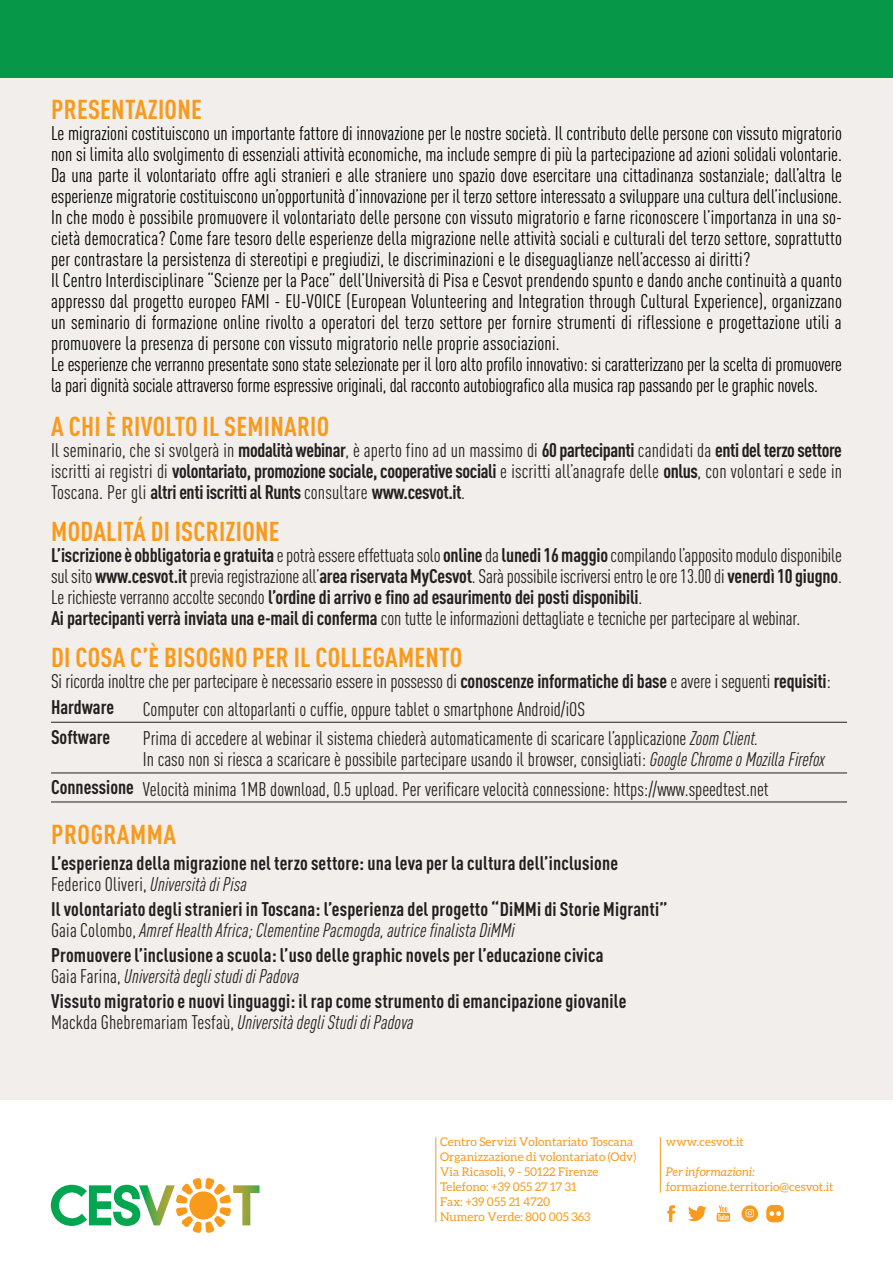
<style>
.page{position:relative;width:893px;height:1263px;background:#fff}
.page>*{position:absolute;margin:0;border:0;box-sizing:border-box;transform-origin:0 0}
.t1{font:700 condensed 27px "DIN Pro";letter-spacing:.01em;color:#f89a1c}
.t2{font:condensed 19.5px/21px "DIN Pro";letter-spacing:.005em;color:#000}
.t3{font:condensed 19.5px/21px "DIN Pro";color:#231f20}
.t4{font:700 condensed 19.5px/21px "DIN Pro";letter-spacing:.01em;color:#231f20}
.t5{font:12px/15px "Aleo";color:#f89a1c}
.t6{font:italic 12px "Aleo";color:#f89a1c}
.s1{font-weight:700}
.s2{font-style:italic}
.s3{font-weight:400}
.s4{font-weight:400;font-style:italic}
</style>
<div class="page">
<div style="left:0;top:60px;width:892px;height:1040px;background:#f1eeeb"></div>
<div style="left:0;top:0;width:893px;height:77px;background:#069748"></div>
<svg style="left:51px;top:1178px;width:208px;height:55px"></svg>
<hr style="left:660px;top:1137px;width:1px;height:56px;background:#f89a1c">
<hr style="left:435px;top:1137px;width:1px;height:85px;background:#f89a1c">
<svg style="left:667px;top:1205px;width:8px;height:17px"></svg>
<svg style="left:688px;top:1206px;width:19px;height:15px"></svg>
<svg style="left:717px;top:1205px;width:13px;height:17px"></svg>
<svg style="left:741px;top:1205px;width:17px;height:17px"></svg>
<div style="left:767px;top:1205px;width:16px;height:17px;background:#f89a1c;border-radius:5px"></div>
<div style="left:767px;top:1205px;width:16px;height:17px;border:1px solid #f89a1c;border-radius:5px"></div>
<svg style="left:769px;top:1211px;width:12px;height:5px"></svg>
<hr style="left:51px;top:722px;width:796px;height:1px;background:#231f20">
<hr style="left:51px;top:772px;width:796px;height:1px;background:#231f20">
<hr style="left:51px;top:801px;width:796px;height:1px;background:#231f20">
<h1 class="t1" style="left:51px;top:89px;width:152px">PRESENTAZIONE</h1>
<p class="t2" style="left:51px;top:121px;width:793px">Le migrazioni costituiscono un importante fattore di innovazione per le nostre società. Il contributo delle persone con vissuto migratorio non si limita allo svolgimento di essenziali attività economiche, ma include sempre di più la partecipazione ad azioni solidali volontarie.<br>Da una parte il volontariato offre agli stranieri e alle straniere uno spazio dove esercitare una cittadinanza sostanziale; dall’altra le esperienze migratorie costituiscono un’opportunità d’innovazione per il terzo settore interessato a sviluppare una cultura dell’inclusione.<br>In che modo è possibile promuovere il volontariato delle persone con vissuto migratorio e farne riconoscere l’importanza in una so&shy;cietà democratica? Come fare tesoro delle esperienze della migrazione nelle attività sociali e culturali del terzo settore, soprattutto per contrastare la persistenza di stereotipi e pregiudizi, le discriminazioni e le diseguaglianze nell’accesso ai diritti?<br>Il Centro Interdisciplinare “Scienze per la Pace” dell’Università di Pisa e Cesvot prendendo spunto e dando anche continuità a quanto appresso dal progetto europeo FAMI - EU-VOICE (European Volunteering and Integration through Cultural Experience), organizzano un seminario di formazione online rivolto a operatori del terzo settore per fornire strumenti di riflessione e progettazione utili a promuovere la presenza di persone con vissuto migratorio nelle proprie associazioni.<br>Le esperienze che verranno presentate sono state selezionate per il loro alto profilo innovativo: si caratterizzano per la scelta di promuovere la pari dignità sociale attraverso forme espressive originali, dal racconto autobiografico alla musica rap passando per le graphic novels.</p>
<h1 class="t1" style="left:51px;top:406px;width:279px">A CHI È RIVOLTO IL SEMINARIO</h1>
<p class="t3" style="left:51px;top:439px;width:792px;text-align:justify">Il seminario, che si svolgerà in <span class="s1">modalità webinar</span>, è aperto fino ad un massimo di <span class="s1">60 partecipanti</span> candidati da <span class="s1">enti del terzo settore </span>iscritti ai registri di <span class="s1">volontariato, promozione sociale, cooperative sociali</span> e iscritti all’anagrafe delle <span class="s1">onlus</span>, con volontari e sede in Toscana. Per gli <span class="s1">altri enti iscritti al Runts</span> consultare <span class="s1">www.cesvot.it</span>.</p>
<h1 class="t1" style="left:51px;top:511px;width:230px">MODALITÁ DI ISCRIZIONE</h1>
<p class="t3" style="left:51px;top:544px;width:792px"><span class="s1">L’iscrizione è obbligatoria e gratuita</span> e potrà essere effettuata solo <span class="s1">online</span> da <span class="s1">lunedi 16 maggio</span> compilando l’apposito modulo disponibile sul sito <span class="s1">www.cesvot.it</span> previa registrazione all’<span class="s1">area riservata MyCesvot</span>. Sarà possibile iscriversi entro le ore 13.00 di <span class="s1">venerdì 10 giugno</span>.<br>Le richieste verranno accolte secondo <span class="s1">l’ordine di arrivo e fino ad esaurimento dei posti disponibili</span>.<br><span class="s1">Ai partecipanti verrà inviata una e-mail di conferma</span> con tutte le informazioni dettagliate e tecniche per partecipare al webinar.</p>
<h1 class="t1" style="left:51px;top:637px;width:412px">DI COSA C’È BISOGNO PER IL COLLEGAMENTO</h1>
<p class="t3" style="left:51px;top:670px;width:781px">Si ricorda inoltre che per partecipare è necessario essere in possesso di <span class="s1">conoscenze informatiche di base</span> e avere i seguenti <span class="s1">requisiti</span>:</p>
<p class="t4" style="left:51px;top:691px;width:65px;line-height:29.5px">Hardware<br>Software</p>
<p class="t4" style="left:51px;top:775px;width:84px">Connessione</p>
<p class="t3" style="left:143px;top:692px;width:617px;line-height:29.5px">Computer con altoparlanti o cuffie, oppure tablet o smartphone Android/iOS<br>Prima di accedere al webinar il sistema chiederà automaticamente di scaricare l’applicazione <span class="s2">Zoom Client.</span></p>
<p class="t3" style="left:143px;top:743px;width:684px;line-height:29.5px">In caso non si riesca a scaricare è possibile partecipare usando il browser, consigliati: <span class="s2">Google Chrome o Mozilla Firefox<br></span>Velocità minima 1MB download, 0.5 upload. Per verificare velocità connessione: https://www.speedtest.net</p>
<h1 class="t1" style="left:51px;top:814px;width:126px">PROGRAMMA</h1>
<p class="t4" style="left:51px;top:850px;width:569px">L’esperienza della migrazione nel terzo settore: una leva per la cultura dell’inclusione<br><span class="s3">Federico Oliveri,</span> <span class="s4">Università di Pisa</span></p>
<p class="t4" style="left:51px;top:897px;width:618px">Il volontariato degli stranieri in Toscana: l’esperienza del progetto “DiMMi di Storie Migranti”<br><span class="s3">Gaia Colombo,</span> <span class="s4">Amref Health Africa; Clementine Pacmogda, autrice finalista DiMMi</span></p>
<p class="t4" style="left:51px;top:943px;width:554px">Promuovere l’inclusione a scuola: l’uso delle graphic novels per l’educazione civica<br><span class="s3">Gaia Farina,</span> <span class="s4">Università degli studi di Padova</span></p>
<p class="t4" style="left:51px;top:989px;width:577px">Vissuto migratorio e nuovi linguaggi: il rap come strumento di emancipazione giovanile<br><span class="s3">Mackda Ghebremariam Tesfaù,</span> <span class="s4">Università degli Studi di Padova</span></p>
<p class="t5" style="left:440px;top:1134px;width:197px">Centro Servizi Volontariato Toscana<br>Organizzazione di volontariato (Odv)<br>Via Ricasoli, 9 - 50122 Firenze<br>Telefono: +39 055 27 17 31<br>Fax: +39 055 21 4720<br>Numero Verde: 800 005 363</p>
<p class="t5" style="left:666px;top:1134px;width:79px">www.cesvot.it</p>
<p class="t6" style="left:666px;top:1165px;width:91px">Per informazioni:</p>
<p class="t5" style="left:666px;top:1179px;width:169px">formazione.territorio@cesvot.it</p>
</div>
